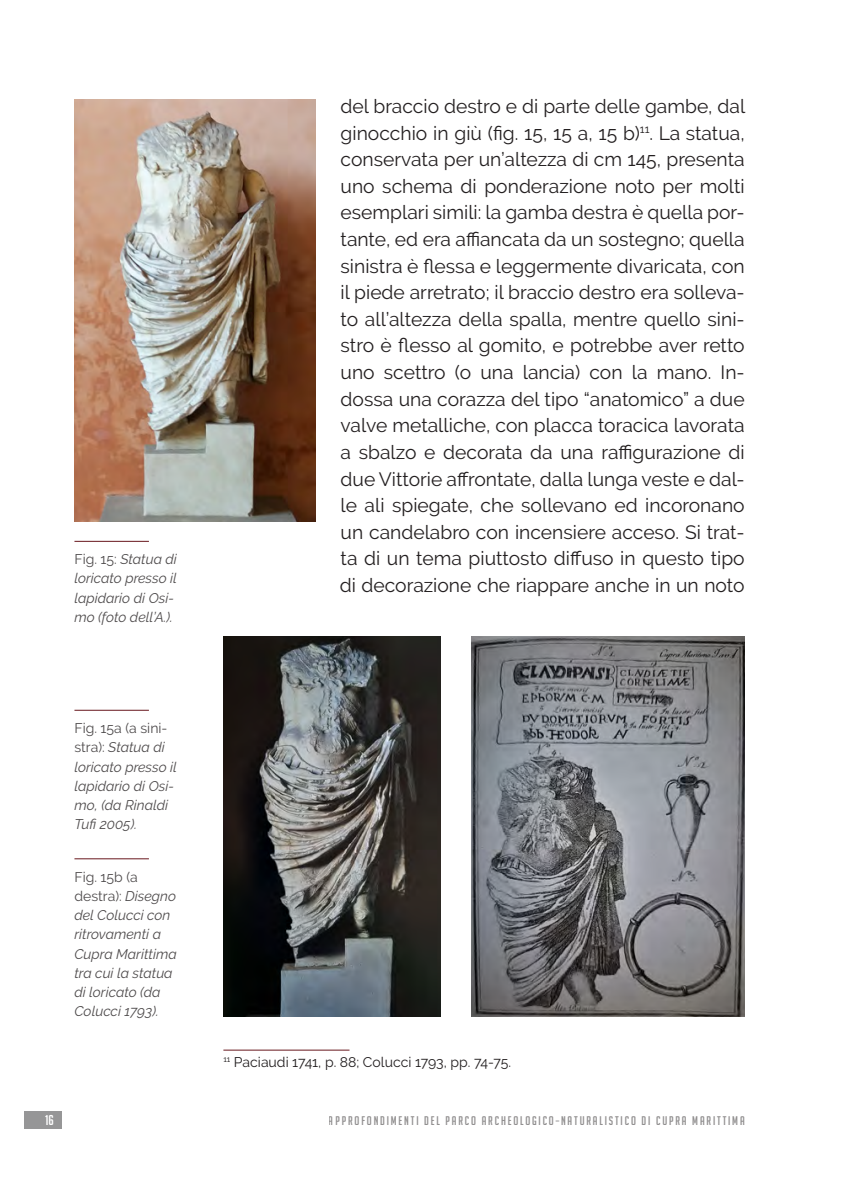
<style>
.page{position:relative;width:844px;height:1191px;background:#fff}
.page>*{position:absolute;margin:0;border:0;box-sizing:border-box;transform-origin:0 0}
.t1{font:19.25px/26.6px "Raleway";color:#231f20;text-align:justify}
.t2{font:italic 14px/19.2px "Raleway";color:#231f20}
.t3{font:14px "Raleway";color:#231f20}
.t4{font:14px "Big Noodle Titling";color:#fff}
.t5{font:12.25px "Big Noodle Titling";letter-spacing:.15em;color:#231f20}
.s1{font-style:normal}
</style>
<div class="page">
<div style="left:25px;top:1111px;width:37px;height:18px;background:#969697"></div>
<hr style="left:223px;top:1049px;width:126px;height:1px;background:#68171d">
<img style="left:223px;top:636px;width:217px;height:380px">
<img style="left:471px;top:636px;width:273px;height:380px">
<hr style="left:74px;top:541px;width:75px;height:1px;background:#68171d">
<hr style="left:74px;top:710px;width:75px;height:1px;background:#68171d">
<hr style="left:74px;top:858px;width:75px;height:1px;background:#68171d">
<img style="left:74px;top:99px;width:242px;height:422px">
<p class="t2" style="left:74px;top:549px;width:104px"><span class="s1">Fig. 15:</span> Statua di loricato presso il lapidario di Osi&shy;mo (foto dell’A.).</p>
<p class="t2" style="left:74px;top:718px;width:104px"><span class="s1">Fig. 15a (a sini&shy;stra):</span> Statua di loricato presso il lapidario di Osi&shy;mo, (da Rinaldi<br>Tufi 2005).</p>
<p class="t2" style="left:74px;top:867px;width:104px"><span class="s1">Fig. 15b (a destra):</span> Disegno del Colucci con ritrovamenti a<br>Cupra Marittima tra cui la statua di loricato (da<br>Colucci 1793).</p>
<p class="t1" style="left:339px;top:93px;width:407px">del braccio destro e di parte delle gambe, dal ginocchio in giù (fig. 15, 15 a, 15 b)<sup>11</sup>. La statua, conservata per un’altezza di cm 145, presenta uno schema di ponderazione noto per molti esemplari simili: la gamba destra è quella por&shy;tante, ed era affiancata da un sostegno; quella sinistra è flessa e leggermente divaricata, con il piede arretrato; il braccio destro era solleva&shy;to all’altezza della spalla, mentre quello sini&shy;stro è flesso al gomito, e potrebbe aver retto uno scettro (o una lancia) con la mano. In&shy;dossa una corazza del tipo “anatomico” a due valve metalliche, con placca toracica lavorata a sbalzo e decorata da una raffigurazione di due Vittorie affrontate, dalla lunga veste e dal&shy;le ali spiegate, che sollevano ed incoronano un candelabro con incensiere acceso. Si trat&shy;ta di un tema piuttosto diffuso in questo tipo di decorazione che riappare anche in un noto</p>
<p class="t3" style="left:223px;top:1053px;width:289px"><sup>11</sup> Paciaudi 1741, p. 88; Colucci 1793, pp. 74-75.</p>
<p class="t4" style="left:45px;top:1112px;width:10px">16</p>
<p class="t5" style="left:329px;top:1113px;width:417px">APPROFONDIMENTI DEL PARCO ARCHEOLOGICO–NATURALISTICO DI CUPRA MARITTIMA</p>
</div>
